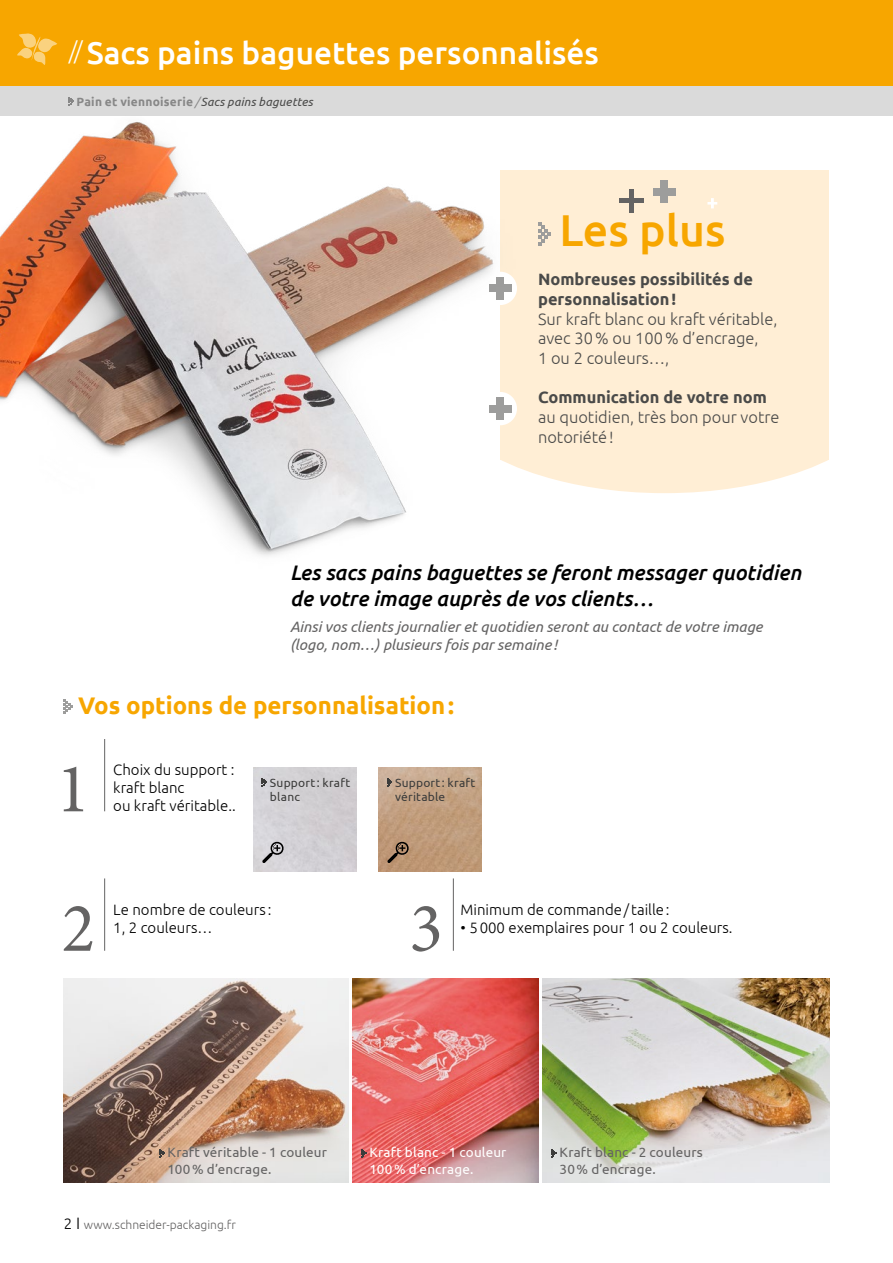
<style>
.page{position:relative;width:893px;height:1263px;background:#fff}
.page>*{position:absolute;margin:0;border:0;box-sizing:border-box;transform-origin:0 0}
.t1{font:70.35px "Minion Pro";color:#646363}
.t2{font:500 44.7px "Ubuntu";color:#f7a600}
.t3{font:500 31.5px "Ubuntu";color:#fff}
.t4{font:700 24px "Ubuntu";color:#f7a600}
.t5{font:italic 500 21px/25.2px "Ubuntu";color:#000}
.t6{font:300 16.35px/19.6px "Ubuntu";color:#4a4a49}
.t7{font:700 16.35px/19.6px "Ubuntu";color:#4a4a49}
.t8{font:300 15px/18px "Ubuntu";color:#000}
.t9{font:italic 15px/18px "Ubuntu";color:#646363}
.t10{font:13.5px/16.2px "Ubuntu";letter-spacing:.015em;color:#646363}
.t11{font:13.5px/16.2px "Ubuntu";letter-spacing:.015em;color:#fff}
.t12{font:12px/14.4px "Ubuntu";letter-spacing:.02em;color:#3c3c3b}
.t13{font:700 12px "Ubuntu";letter-spacing:.02em;color:#878787}
.t14{font:300 12px "Ubuntu";color:#646363}
.s1{font-weight:300;font-size:24px}
.s2{font-weight:400;font-style:italic}
.s3{font-weight:400;font-style:italic;color:#4a4a49}
.s4{font-size:15px;color:#000}
.s5{font-size:16.5px;color:#000}
</style>
<div class="page">
<div style="left:0;top:0;width:893px;height:86px;background:#f7a600"></div>
<div style="left:0;top:86px;width:893px;height:30px;background:#dadada"></div>
<svg style="left:19px;top:33px;width:38px;height:13px"></svg>
<svg style="left:527px;top:459px;width:302px;height:34px;fill:#ffeed5"></svg>
<div style="left:501px;top:170px;width:328px;height:289px;background:#ffeed5"></div>
<svg style="left:538px;top:222px;width:13px;height:24px"></svg>
<svg style="left:620px;top:189px;width:23px;height:23px"></svg>
<div style="left:653px;top:188px;width:7px;height:7px;background:#9d9d9c"></div>
<div style="left:660px;top:188px;width:8px;height:7px;background:#9d9d9c"></div>
<div style="left:668px;top:188px;width:8px;height:7px;background:#9d9d9c"></div>
<div style="left:660px;top:195px;width:8px;height:8px;background:#9d9d9c"></div>
<div style="left:660px;top:180px;width:8px;height:8px;background:#9d9d9c"></div>
<svg style="left:707px;top:198px;width:10px;height:10px"></svg>
<hr style="left:104px;top:878px;width:1px;height:73px;background:#646363">
<hr style="left:453px;top:878px;width:1px;height:73px;background:#646363">
<hr style="left:104px;top:739px;width:1px;height:72px;background:#646363">
<div style="left:253px;top:767px;width:104px;height:104px;background:#d2d0d4"></div>
<img style="left:378px;top:767px;width:104px;height:104px">
<svg style="left:262px;top:778px;width:5px;height:8px"></svg>
<svg style="left:387px;top:778px;width:5px;height:8px"></svg>
<svg style="left:262px;top:841px;width:22px;height:22px"></svg>
<svg style="left:387px;top:841px;width:22px;height:22px"></svg>
<img style="left:64px;top:978px;width:285px;height:204px">
<img style="left:353px;top:978px;width:186px;height:204px">
<img style="left:543px;top:978px;width:286px;height:204px">
<svg style="left:159px;top:1149px;width:5px;height:8px"></svg>
<svg style="left:361px;top:1149px;width:5px;height:8px"></svg>
<svg style="left:551px;top:1149px;width:5px;height:8px"></svg>
<img style="left:0;top:46px;width:527px;height:510px">
<svg style="left:64px;top:699px;width:8px;height:15px"></svg>
<h3 class="t3" style="left:69px;top:32px;width:532px"><span class="s1">//</span> Sacs pains baguettes personnalisés</h3>
<p class="t13" style="left:77px;top:94px;width:238px">Pain et viennoiserie<span class="s2">/</span><span class="s3">Sacs pains baguettes</span></p>
<h2 class="t2" style="left:559px;top:202px;width:168px">Les plus</h2>
<p class="t7" style="left:538px;top:269px;width:216px">Nombreuses possibilités de personnalisation!</p>
<p class="t6" style="left:538px;top:309px;width:241px">Sur kraft blanc ou kraft véritable, avec 30% ou 100% d’encrage,<br>1 ou 2 couleurs…,</p>
<p class="t7" style="left:538px;top:387px;width:230px">Communication de votre nom</p>
<p class="t6" style="left:538px;top:407px;width:243px">au quotidien, très bon pour votre notoriété!</p>
<h3 class="t5" style="left:290px;top:560px;width:513px">Les sacs pains baguettes se feront messager quotidien de votre image auprès de vos clients…</h3>
<p class="t9" style="left:290px;top:617px;width:474px">Ainsi vos clients journalier et quotidien seront au contact de votre image (logo, nom…) plusieurs fois par semaine!</p>
<h3 class="t4" style="left:78px;top:691px;width:378px">Vos options de personnalisation:</h3>
<h1 class="t1" style="left:56px;top:742px;width:35px">1</h1>
<p class="t8" style="left:113px;top:760px;width:124px">Choix du support : kraft blanc<br>ou kraft véritable..</p>
<p class="t12" style="left:270px;top:775px;width:82px">Support: kraft blanc</p>
<p class="t12" style="left:395px;top:775px;width:82px">Support: kraft véritable</p>
<h1 class="t1" style="left:62px;top:881px;width:35px">2</h1>
<p class="t8" style="left:113px;top:900px;width:160px">Le nombre de couleurs :<br>1, 2 couleurs…</p>
<h1 class="t1" style="left:409px;top:881px;width:35px">3</h1>
<p class="t8" style="left:461px;top:900px;width:211px">Minimum de commande/taille:</p>
<p class="t8" style="left:461px;top:918px;width:274px">• 5000 exemplaires pour 1 ou 2 couleurs.</p>
<p class="t10" style="left:168px;top:1144px;width:161px">Kraft véritable - 1 couleur<br>100% d’encrage.</p>
<p class="t11" style="left:369px;top:1144px;width:139px">Kraft blanc - 1 couleur<br>100% d’encrage.</p>
<p class="t10" style="left:559px;top:1144px;width:145px">Kraft blanc - 2 couleurs<br>30% d’encrage.</p>
<p class="t14" style="left:64px;top:1217px;width:174px"><span class="s4">2</span> <span class="s5">I</span> www.schneider-packaging.fr</p>
</div>
